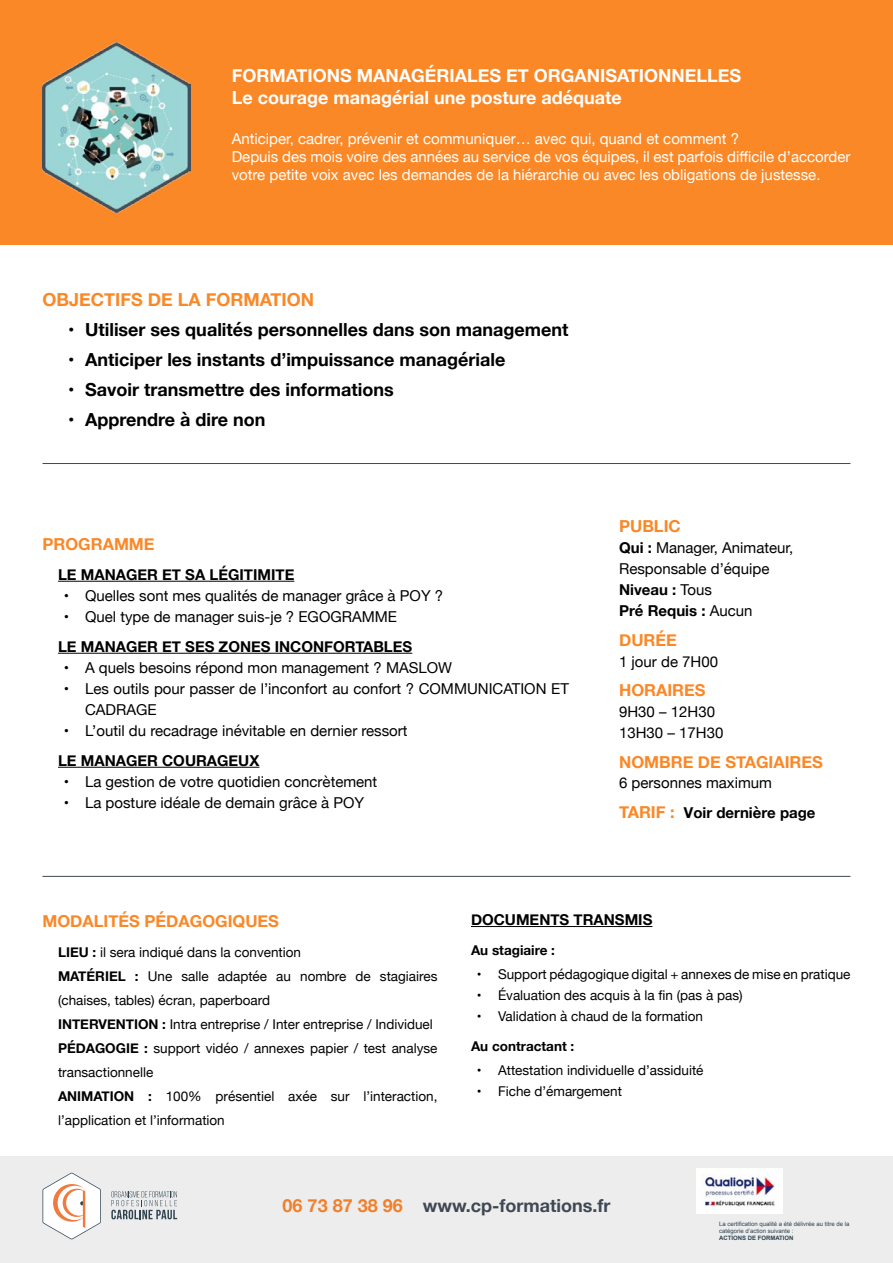
<style>
.page{position:relative;width:893px;height:1263px;background:#fff}
.page>*{position:absolute;margin:0;border:0;box-sizing:border-box;transform-origin:0 0}
.t1{font:700 18px "Helvetica Neue";color:#000}
.t2{font:700 18px/21.6px "Helvetica Neue";color:#fff}
.t3{font:700 18px "Helvetica Neue";color:#404854}
.t4{font:700 18px "Helvetica Neue";color:#fa8827}
.t5{font:700 16.5px "Helvetica Neue";color:#fa8827}
.t6{font:15px/20.9px "Helvetica Neue";color:#000}
.t7{font:15px/18px "Helvetica Neue";color:#fff}
.t8{font:700 15px "Helvetica Neue";color:#000}
.t9{font:13.5px/24px "Helvetica Neue";color:#000}
.t10{font:700 13.5px "Helvetica Neue";color:#000}
.t11{font:6px/7.2px "Arial";color:#2f4351}
.t12{font:700 6px "Arial";color:#2f4351}
.s1{font-weight:700}
.s2{font-weight:700;font-size:16.5px;color:#fa8827}
.s3{color:#f0802c}
</style>
<div class="page">
<div style="left:0;top:0;width:893px;height:244px;background:#fa8827"></div>
<div style="left:0;top:1157px;width:893px;height:106px;background:#ededed"></div>
<img style="left:697px;top:1168px;width:85px;height:46px">
<svg style="left:43px;top:1172px;width:58px;height:67px"></svg>
<svg style="left:111px;top:1191px;width:66px;height:28px"></svg>
<img style="left:43px;top:43px;width:148px;height:170px">
<hr style="left:58px;top:581px;width:236px;height:1px;background:#000">
<hr style="left:58px;top:653px;width:354px;height:1px;background:#000">
<hr style="left:58px;top:767px;width:201px;height:1px;background:#000">
<hr style="left:43px;top:463px;width:807px;height:1px;background:#404854">
<hr style="left:43px;top:876px;width:807px;height:1px;background:#404854">
<hr style="left:471px;top:926px;width:181px;height:1px;background:#000">
<h1 class="t2" style="left:232px;top:66px;width:511px">FORMATIONS MANAGÉRIALES ET ORGANISATIONNELLES<br>Le courage managérial une posture adéquate</h1>
<p class="t7" style="left:232px;top:130px;width:620px">Anticiper, cadrer, prévenir et communiquer… avec qui, quand et comment ?<br>Depuis des mois voire des années au service de vos équipes, il est parfois difficile d’accorder votre petite voix avec les demandes de la hiérarchie ou avec les obligations de justesse.</p>
<h1 class="t4" style="left:43px;top:285px;width:273px">OBJECTIFS DE LA FORMATION</h1>
<h1 class="t1" style="left:68px;top:315px;width:502px">• Utiliser ses qualités personnelles dans son management</h1>
<h1 class="t1" style="left:68px;top:345px;width:439px">• Anticiper les instants d’impuissance managériale</h1>
<h1 class="t1" style="left:68px;top:375px;width:327px">• Savoir transmettre des informations</h1>
<h1 class="t1" style="left:68px;top:405px;width:199px">• Apprendre à dire non</h1>
<p class="t5" style="left:43px;top:531px;width:114px">PROGRAMME</p>
<p class="t8" style="left:58px;top:563px;width:238px">LE MANAGER ET SA LÉGITIMITE</p>
<p class="t6" style="left:64px;top:586px;width:381px">• Quelles sont mes qualités de manager grâce à POY ?</p>
<p class="t6" style="left:64px;top:607px;width:335px">• Quel type de manager suis-je ? EGOGRAMME</p>
<p class="t8" style="left:58px;top:635px;width:356px">LE MANAGER ET SES ZONES INCONFORTABLES</p>
<p class="t6" style="left:64px;top:658px;width:390px">• A quels besoins répond mon management ? MASLOW</p>
<p class="t6" style="left:85px;top:679px;width:485px;text-indent:-21px">• Les outils pour passer de l’inconfort au confort ? COMMUNICATION ET<br>CADRAGE</p>
<p class="t6" style="left:64px;top:721px;width:345px">• L’outil du recadrage inévitable en dernier ressort</p>
<p class="t8" style="left:58px;top:749px;width:203px">LE MANAGER COURAGEUX</p>
<p class="t6" style="left:64px;top:772px;width:315px">• La gestion de votre quotidien concrètement</p>
<p class="t6" style="left:64px;top:793px;width:302px">• La posture idéale de demain grâce à POY</p>
<p class="t5" style="left:619px;top:513px;width:63px">PUBLIC</p>
<p class="t6" style="left:619px;top:538px;width:176px"><span class="s1">Qui :</span> Manager, Animateur,<br>Responsable d’équipe<br><span class="s1">Niveau :</span> Tous<br><span class="s1">Pré Requis :</span> Aucun</p>
<p class="t5" style="left:619px;top:627px;width:59px">DURÉE</p>
<p class="t6" style="left:619px;top:652px;width:100px">1 jour de 7H00</p>
<p class="t5" style="left:619px;top:677px;width:88px">HORAIRES</p>
<p class="t6" style="left:619px;top:702px;width:106px">9H30 – 12H30<br>13H30 – 17H30</p>
<p class="t5" style="left:619px;top:749px;width:205px">NOMBRE DE STAGIAIRES</p>
<p class="t6" style="left:619px;top:769px;width:198px;line-height:29.5px">6 personnes maximum<br><span class="s2">TARIF :</span> <span class="s1">Voir dernière page</span></p>
<p class="t5" style="left:43px;top:908px;width:238px">MODALITÉS PÉDAGOGIQUES</p>
<p class="t9" style="left:58px;top:940px;width:381px"><span class="s1">LIEU :</span> il sera indiqué dans la convention<br><span class="s1">MATÉRIEL :</span> Une salle adaptée au nombre de stagiaires (chaises, tables) écran, paperboard<br><span class="s1">INTERVENTION :</span> Intra entreprise / Inter entreprise / Individuel <span class="s1">PÉDAGOGIE :</span> support vidéo / annexes papier / test analyse transactionnelle<br><span class="s1">ANIMATION :</span> 100% présentiel axée sur l’interaction, l’application et l’information</p>
<p class="t8" style="left:471px;top:908px;width:183px">DOCUMENTS TRANSMIS</p>
<p class="t10" style="left:471px;top:940px;width:85px">Au stagiaire :</p>
<p class="t9" style="left:477px;top:963px;width:375px">• Support pédagogique digital + annexes de mise en pratique</p>
<p class="t9" style="left:477px;top:984px;width:267px">• Évaluation des acquis à la fin (pas à pas)</p>
<p class="t9" style="left:477px;top:1005px;width:228px">• Validation à chaud de la formation</p>
<p class="t10" style="left:471px;top:1036px;width:105px">Au contractant :</p>
<p class="t9" style="left:477px;top:1059px;width:228px">• Attestation individuelle d’assiduité</p>
<p class="t9" style="left:477px;top:1080px;width:147px">• Fiche d’émargement</p>
<h1 class="t3" style="left:283px;top:1192px;width:329px"><span class="s3">06 73 87 38 96</span> www.cp-formations.fr</h1>
<p class="t11" style="left:719px;top:1220px;width:132px">La certification qualité a été délivrée au titre de la catégorie d’action suivante :</p>
<p class="t12" style="left:719px;top:1234px;width:76px">ACTIONS DE FORMATION</p>
</div>
